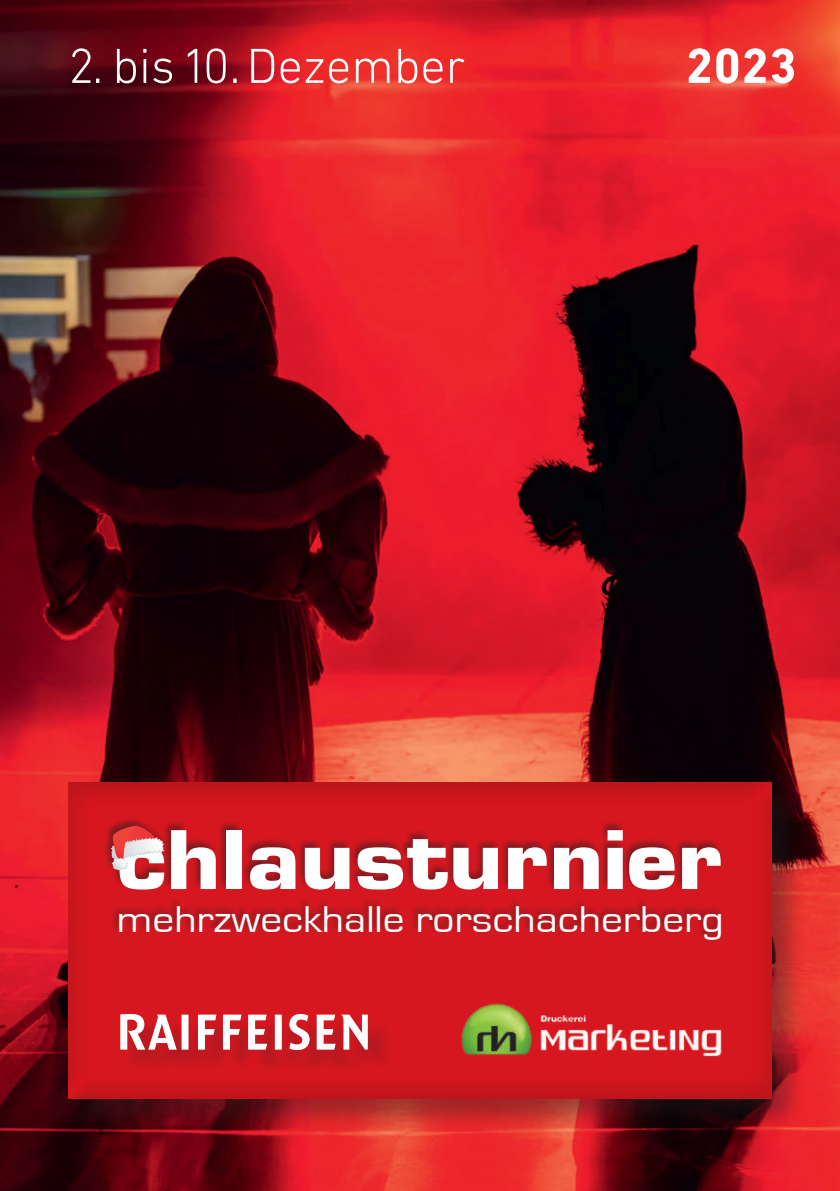
<style>
.page{position:relative;width:840px;height:1191px;background:#fff}
.page>*{position:absolute;margin:0;border:0;box-sizing:border-box;transform-origin:0 0}
.t1{font:700 78.4px "Eurostile LT Std";color:#fff;scale:1.13 1}
.t2{font:300 50px "DIN Next LT Pro";color:#fff}
.t3{font:700 50px "DIN Next LT Pro";color:#fff}
.t4{font:38.4px "Eurostile";color:#fff;scale:1.13 1}
</style>
<div class="page">
<img style="left:0;top:0;width:839px;height:1191px">
<div style="left:65px;top:778px;width:741px;height:355px;background:#231f20;opacity:.4"></div>
<div style="left:66px;top:778px;width:706px;height:320px;background:#231f20;opacity:.38"></div>
<div style="left:123px;top:1016px;width:269px;height:58px;background:#231f20;opacity:.27"></div>
<svg style="left:120px;top:1014px;width:247px;height:36px"></svg>
<div style="left:102px;top:815px;width:621px;height:126px;background:#231f20;opacity:.5"></div>
<svg style="left:110px;top:826px;width:54px;height:45px;background:#d16366"></svg>
<img style="left:449px;top:994px;width:284px;height:62px">
<h2 class="t2" style="left:68px;top:37px;width:398px">2. bis 10. Dezember</h2>
<h2 class="t3" style="left:685px;top:37px;width:113px">2023</h2>
<h1 class="t1" style="left:117px;top:811px;width:536px">chlausturnier</h1>
<p class="t4" style="left:117px;top:899px;width:538px">mehrzweckhalle rorschacherberg</p>
</div>
